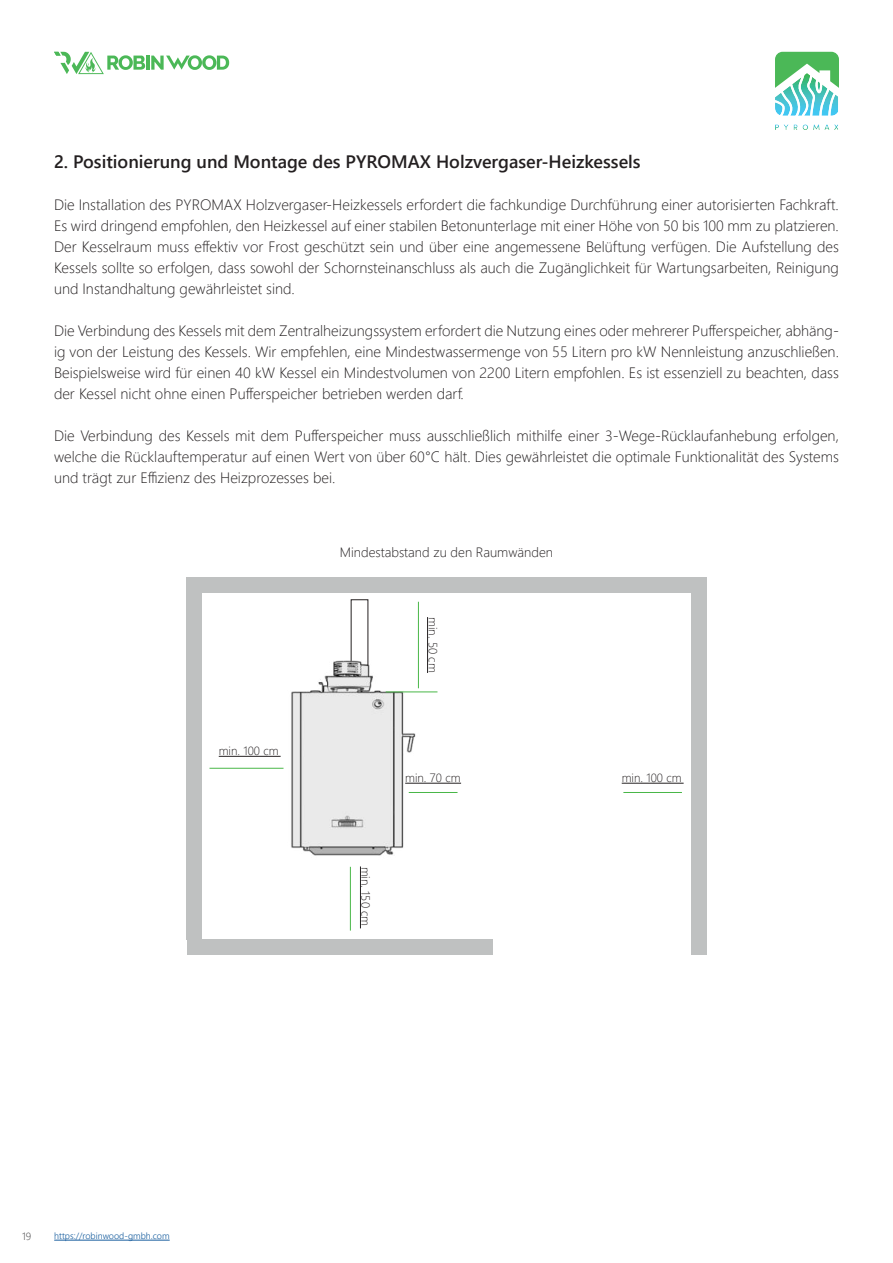
<style>
.page{position:relative;width:893px;height:1263px;background:#fff}
.page>*{position:absolute;margin:0;border:0;box-sizing:border-box;transform-origin:0 0}
.t1{font:600 18px "Segoe UI";color:#231f20}
.t2{font:300 15px/21px "Segoe UI";color:#231f20;text-align:justify}
.t3{font:300 13.5px "Segoe UI";color:#231f20}
.t4{font:300 12px "Segoe UI";color:#231f20}
.t5{font:300 10.5px "Segoe UI";color:#3e3e3f}
.t6{font:300 9px "Segoe UI";color:#175d9e}
</style>
<div class="page">
<hr style="left:146px;top:56px;width:3px;height:14px;background:#4bb857">
<svg style="left:151px;top:55px;width:78px;height:15px"></svg>
<svg style="left:54px;top:52px;width:91px;height:22px"></svg>
<svg style="left:775px;top:52px;width:64px;height:64px"></svg>
<svg style="left:775px;top:124px;width:63px;height:6px"></svg>
<hr style="left:54px;top:1240px;width:116px;height:1px;background:#175d9e">
<img style="left:258px;top:655px;width:183px;height:201px">
<div style="left:187px;top:939px;width:305px;height:16px;background:#bfc1c1"></div>
<div style="left:187px;top:577px;width:15px;height:362px;background:#bfc1c1"></div>
<div style="left:202px;top:577px;width:504px;height:16px;background:#bfc1c1"></div>
<div style="left:691px;top:593px;width:15px;height:362px;background:#bfc1c1"></div>
<hr style="left:209px;top:768px;width:74px;height:1px;background:#49b748">
<hr style="left:386px;top:691px;width:51px;height:1px;background:#49b748">
<hr style="left:418px;top:602px;width:1px;height:86px;background:#49b748">
<hr style="left:350px;top:867px;width:1px;height:63px;background:#49b748">
<hr style="left:623px;top:792px;width:59px;height:1px;background:#49b748">
<hr style="left:409px;top:792px;width:48px;height:1px;background:#49b748">
<hr style="left:219px;top:756px;width:62px;height:1px;background:#231f20">
<hr style="left:622px;top:783px;width:62px;height:1px;background:#231f20">
<hr style="left:405px;top:783px;width:56px;height:1px;background:#231f20">
<hr style="left:427px;top:617px;width:1px;height:56px;background:#231f20">
<hr style="left:360px;top:866px;width:1px;height:62px;background:#231f20">
<p class="t1" style="left:54px;top:154px;width:588px">2. Positionierung und Montage des PYROMAX Holzvergaser-Heizkessels</p>
<p class="t2" style="left:54px;top:195px;width:786px">Die Installation des PYROMAX Holzvergaser-Heizkessels erfordert die fachkundige Durchführung einer autorisierten Fachkraft.<br>Es wird dringend empfohlen, den Heizkessel auf einer stabilen Betonunterlage mit einer Höhe von 50 bis 100 mm zu platzieren.<br>Der Kesselraum muss effektiv vor Frost geschützt sein und über eine angemessene Belüftung verfügen. Die Aufstellung des Kessels sollte so erfolgen, dass sowohl der Schornsteinanschluss als auch die Zugänglichkeit für Wartungsarbeiten, Reinigung und Instandhaltung gewährleistet sind.</p>
<p class="t2" style="left:54px;top:319px;width:786px">Die Verbindung des Kessels mit dem Zentralheizungssystem erfordert die Nutzung eines oder mehrerer Pufferspeicher, abhäng&shy;ig von der Leistung des Kessels. Wir empfehlen, eine Mindestwassermenge von 55 Litern pro kW Nennleistung anzuschließen.<br>Beispielsweise wird für einen 40 kW Kessel ein Mindestvolumen von 2200 Litern empfohlen. Es ist essenziell zu beachten, dass der Kessel nicht ohne einen Pufferspeicher betrieben werden darf.</p>
<p class="t2" style="left:54px;top:424px;width:786px">Die Verbindung des Kessels mit dem Pufferspeicher muss ausschließlich mithilfe einer 3-Wege-Rücklaufanhebung erfolgen, welche die Rücklauftemperatur auf einen Wert von über 60°C hält. Dies gewährleistet die optimale Funktionalität des Systems und trägt zur Effizienz des Heizprozesses bei.</p>
<p class="t3" style="left:340px;top:547px;width:215px">Mindestabstand zu den Raumwänden</p>
<p class="t4" style="left:219px;top:746px;width:61px">min. 100 cm</p>
<p class="t4" style="left:438px;top:617px;width:57px;rotate:90deg">min. 50 cm</p>
<p class="t4" style="left:371px;top:866px;width:61px;rotate:90deg">min. 150 cm</p>
<p class="t4" style="left:405px;top:773px;width:57px">min. 70 cm</p>
<p class="t4" style="left:622px;top:773px;width:61px">min. 100 cm</p>
<p class="t5" style="left:22px;top:1232px;width:11px">19</p>
<p class="t6" style="left:54px;top:1233px;width:117px">https://robinwood-gmbh.com</p>
</div>
